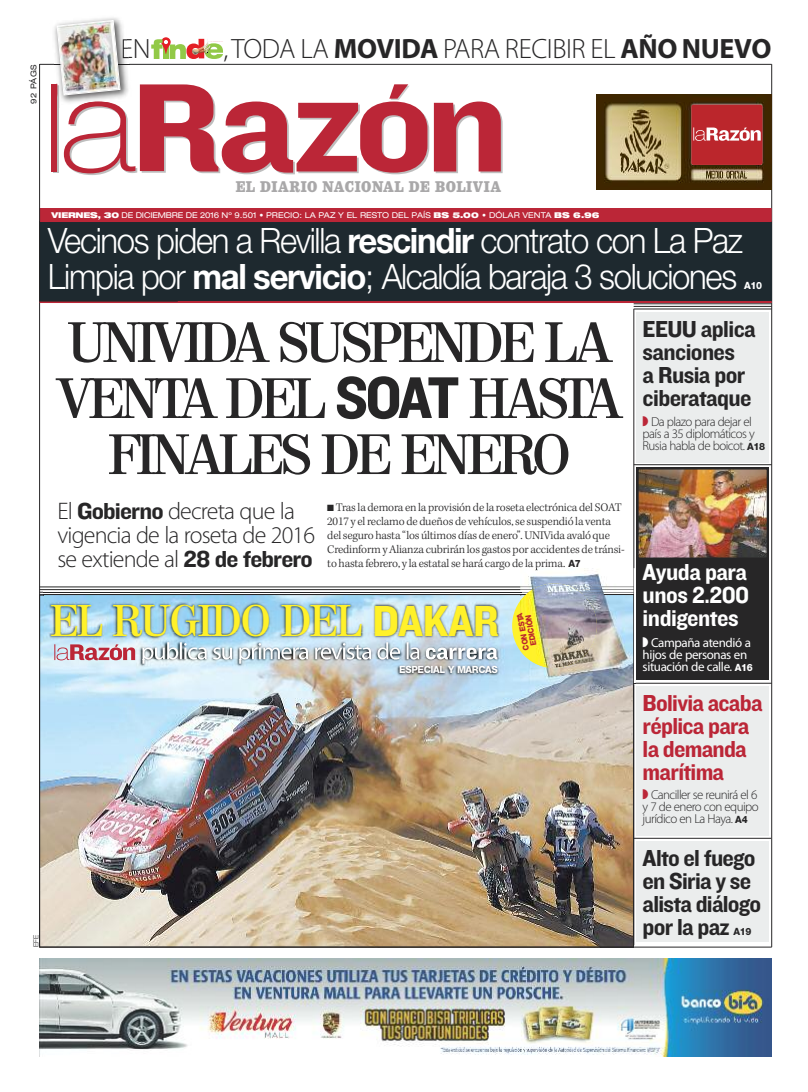
<style>
.page{position:relative;width:808px;height:1092px;background:#fff}
.page>*{position:absolute;margin:0;border:0;box-sizing:border-box;transform-origin:0 0}
.t1{font:600 55px/56px "Valencia";letter-spacing:-.045em;color:#272627;text-align:center;scale:.95 1}
.t2{font:600 43px "Valencia";letter-spacing:-.01em;color:#fff12a;scale:.95 1}
.t3{font:300 35px/36px "Helvetica Neue LT Std";letter-spacing:-.04em;color:#fff;scale:.94 1}
.t4{font:300 28px "Myriad Pro";letter-spacing:-.015em;color:#272627}
.t5{font:24px/23px "Knockout HTF51 Middleweight";letter-spacing:-.03em;color:#272627}
.t6{font:300 24px/24px "Myriad Pro";letter-spacing:-.035em;color:#272627}
.t7{font:24px/23px "Knockout HTF51 Middleweight";letter-spacing:-.03em;color:#bb2637}
.t8{font:24px/23px "Knockout HTF51 Middleweight";letter-spacing:-.02em;color:#fff;text-align:justify}
.t9{font:900 14px "Belizio";letter-spacing:.05em;color:#a9a8a9;scale:.8 1}
.t10{font:300 13px/12px "Myriad Pro";letter-spacing:-.045em;color:#272627}
.t11{font:13px/12px "Myriad Pro";letter-spacing:-.03em;color:#fff;text-align:center}
.t12{font:300 12px/14px "Kepler Std";letter-spacing:-.015em;color:#272627}
.t13{font:800 10px "Helvetica Neue LT Std";letter-spacing:-.035em;color:#fff;scale:.95 1}
.t14{font:800 10px "Helvetica Neue LT Std";color:#272627;scale:.95 1}
.t15{font:expanded 8px "Helvetica Neue LT Std";color:#fff}
.t16{font:800 8px/8px "Helvetica Neue LT Std";color:#bb262c;text-align:center;scale:.95 1}
.t17{font:expanded 8px "Helvetica Neue LT Std";letter-spacing:.04em;color:#272627}
.t18{font:300 7px "Helvetica Neue";color:#272627}
.s1{font-weight:700}
.s2{font-weight:900}
.s3{font-family:"Helvetica Neue LT Std";font-weight:800;font-size:10px}
.s4{font-family:"Knockout HTF51 Middleweight";font-weight:400;font-size:61px}
.s5{font-family:"Knockout HTF51 Middleweight";font-weight:400}
.s6{font-family:"Knockout HTF51 Middleweight";font-weight:400;font-size:45.1px}
</style>
<div class="page">
<img style="left:41px;top:596px;width:591px;height:349px">
<hr style="left:40px;top:946px;width:732px;height:1px;background:#272627">
<hr style="left:771px;top:64px;width:1px;height:883px;background:#272627">
<hr style="left:40px;top:64px;width:732px;height:1px;background:#272627">
<div style="left:40px;top:221px;width:732px;height:80px;background:#1e292f"></div>
<div style="left:40px;top:208px;width:732px;height:14px;background:#bb2637"></div>
<hr style="left:39px;top:64px;width:1px;height:883px;background:#272627">
<div style="left:53px;top:85px;width:6px;height:88px;background:#bb2637"></div>
<div style="left:52px;top:84px;width:5px;height:87px;background:#bb2637"></div>
<hr style="left:40px;top:301px;width:732px;height:2px;background:#bb2637">
<img style="left:40px;top:958px;width:731px;height:98px">
<img style="left:596px;top:95px;width:176px;height:94px">
<div style="left:691px;top:105px;width:71px;height:60px;background:#bb262c;border-radius:2px"></div>
<svg style="left:693px;top:127px;width:68px;height:14px"></svg>
<hr style="left:634px;top:309px;width:1px;height:636px;background:#272627">
<div style="left:637px;top:312px;width:132px;height:150px;background:#ebeded"></div>
<div style="left:637px;top:686px;width:132px;height:149px;background:#ebeded"></div>
<hr style="left:634px;top:464px;width:138px;height:1px;background:#272627">
<div style="left:637px;top:467px;width:132px;height:213px;background:#272627"></div>
<hr style="left:634px;top:683px;width:138px;height:1px;background:#272627">
<div style="left:637px;top:841px;width:132px;height:100px;background:#ebeded"></div>
<hr style="left:634px;top:838px;width:137px;height:1px;background:#272627">
<hr style="left:634px;top:303px;width:138px;height:1px;background:#272627">
<hr style="left:634px;top:306px;width:138px;height:1px;background:#272627">
<hr style="left:634px;top:309px;width:138px;height:1px;background:#272627">
<img style="left:640px;top:470px;width:126px;height:86px">
<div style="left:637px;top:467px;width:132px;height:92px;border:2px solid #272627"></div>
<hr style="left:39px;top:301px;width:139px;height:1px;background:#272627">
<hr style="left:40px;top:589px;width:593px;height:1px;background:#272627">
<hr style="left:40px;top:592px;width:593px;height:1px;background:#272627">
<hr style="left:40px;top:594px;width:593px;height:1px;background:#272627">
<hr style="left:40px;top:586px;width:593px;height:1px;background:#272627">
<img style="left:89px;top:659px;width:440px;height:38px">
<img style="left:44px;top:595px;width:476px;height:64px">
<img style="left:142px;top:642px;width:138px;height:17px">
<img style="left:426px;top:647px;width:71px;height:12px">
<div style="left:512px;top:583px;width:85px;height:85px;background:#fff12a;border-radius:50%"></div>
<img style="left:528px;top:568px;width:108px;height:116px">
<img style="left:583px;top:594px;width:51px;height:90px">
<img style="left:634px;top:568px;width:1px;height:115px">
<img style="left:597px;top:589px;width:36px;height:1px">
<img style="left:597px;top:592px;width:36px;height:1px">
<img style="left:597px;top:594px;width:36px;height:2px">
<img style="left:597px;top:586px;width:36px;height:1px">
<img style="left:520px;top:668px;width:9px;height:16px">
<img style="left:520px;top:583px;width:77px;height:85px">
<svg style="left:54px;top:644px;width:81px;height:16px"></svg>
<img style="left:50px;top:17px;width:68px;height:47px">
<svg style="left:56px;top:19px;width:447px;height:156px"></svg>
<p class="t17" style="left:31px;top:104px;width:41px;rotate:-90deg">92 PÁGS</p>
<h3 class="t4" style="left:120px;top:38px;width:32px">EN</h3>
<h3 class="t4" style="left:223px;top:38px;width:549px">, TODA LA <span class="s1">MOVIDA</span> PARA RECIBIR EL <span class="s1">AÑO NUEVO</span></h3>
<p class="t9" style="left:236px;top:179px;width:333px">EL DIARIO NACIONAL DE BOLIVIA</p>
<h3 class="t3" style="left:48px;top:226px;width:741px">Vecinos piden a Revilla <span class="s1">rescindir</span> contrato con La Paz<br>Limpia por <span class="s1">mal servicio</span>; Alcaldía baraja 3 soluciones</h3>
<p class="t15" style="left:51px;top:212px;width:550px"><span class="s2">VIERNES, 30</span> DE DICIEMBRE DE 2016 Nº 9.501 • PRECIO: LA PAZ Y EL RESTO DEL PAÍS <span class="s2">BS 5.00 •</span> DÓLAR VENTA <span class="s2">BS 6.96</span></p>
<p class="t13" style="left:744px;top:282px;width:20px">A10</p>
<h3 class="t5" style="left:643px;top:317px;width:115px">EEUU aplica sanciones<br>a Rusia por ciberataque</h3>
<p class="t10" style="left:643px;top:416px;width:124px;text-indent:8px">Da plazo para dejar el país a 35 diplomáticos y<br>Rusia habla de boicot. <span class="s3">A18</span></p>
<h1 class="t1" style="left:58px;top:315px;width:594px">UNIVIDA SUSPENDE LA<br>VENTA DEL <span class="s4">SOAT</span> HASTA<br>FINALES DE ENERO</h1>
<h3 class="t6" style="left:57px;top:501px;width:259px">El <span class="s5">Gobierno</span> decreta que la vigencia de la roseta de 2016 se extiende al <span class="s5">28 de febrero</span></h3>
<p class="t12" style="left:327px;top:501px;width:299px">■ Trasla demora en la provisión de la roseta electrónica del SOAT 2017 y elreclamo de dueños de vehículos,se suspendió la venta delseguro hasta “los últimos días de enero”.UNIVida avaló que Credinform yAlianza cubrirán los gastos por accidentes de tránsi&shy;to hasta febrero, y la estatalse hará cargo de la prima. <span class="s3">A7</span></p>
<h3 class="t8" style="left:643px;top:560px;width:108px">Ayuda para unos 2.200 indigentes</h3>
<h2 class="t2" style="left:51px;top:596px;width:473px">EL RUGIDO DEL <span class="s6">DAKAR</span></h2>
<p class="t16" style="left:523px;top:650px;width:41px;rotate:-100deg">CON ESTA<br>EDCI ÓI N</p>
<p class="t11" style="left:643px;top:637px;width:112px">Campaña atendió a hijos de personas en situación de calle. <span class="s3">A16</span></p>
<p class="t13" style="left:399px;top:666px;width:105px">ESPECIAL Y MARCAS</p>
<h3 class="t7" style="left:643px;top:691px;width:121px">Bolivia acaba réplica para la demanda marítima</h3>
<p class="t10" style="left:643px;top:789px;width:118px;text-align:justify;text-indent:8px">Canciller se reunirá el 6 y 7 de enero con equipo jurídico en La Haya. <span class="s3">A4</span></p>
<p class="t18" style="left:30px;top:947px;width:14px;rotate:-90deg">EFE</p>
<h3 class="t5" style="left:643px;top:846px;width:120px">Alto el fuego en Siria y se alista diálogo por la paz</h3>
<p class="t14" style="left:733px;top:927px;width:21px">A19</p>
</div>
